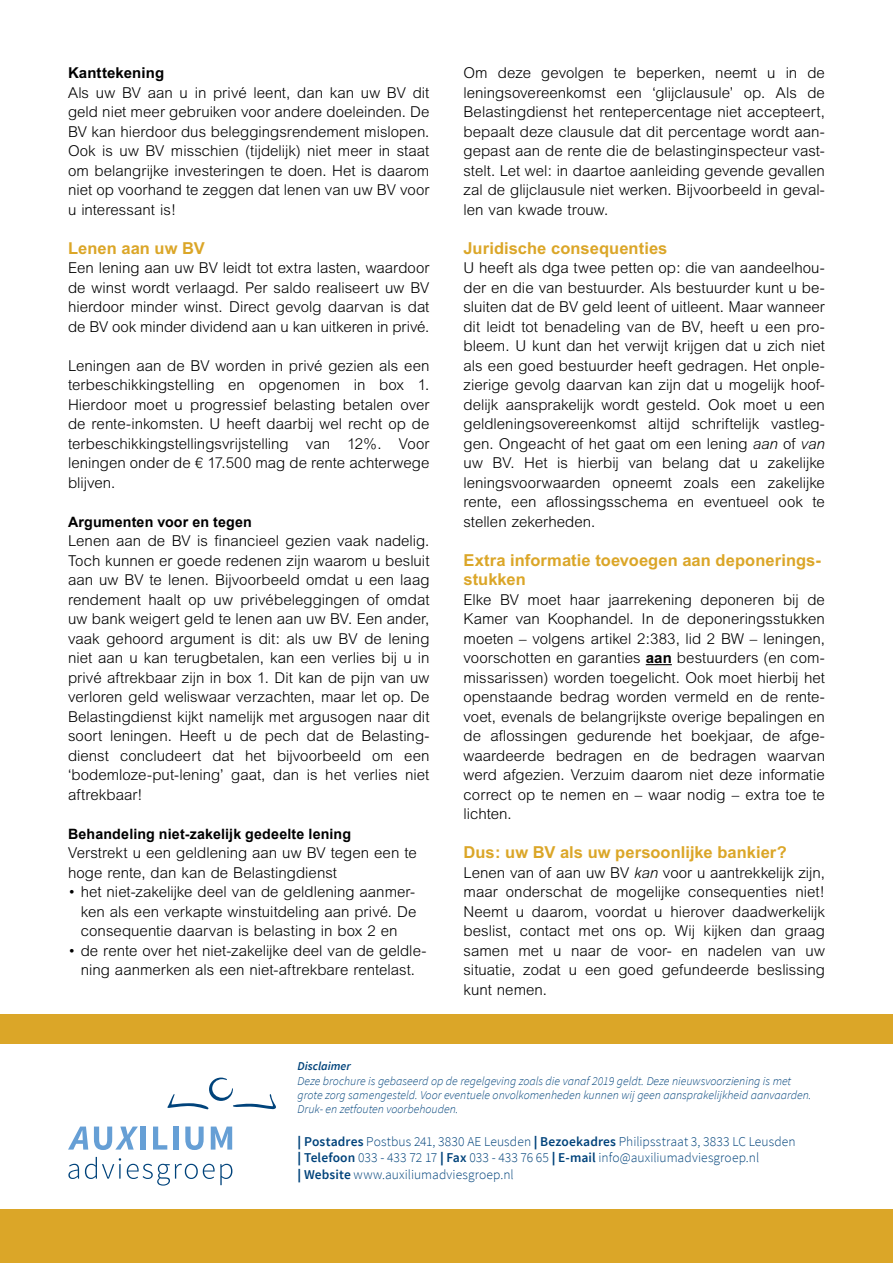
<style>
.page{position:relative;width:893px;height:1263px;background:#fff}
.page>*{position:absolute;margin:0;border:0;box-sizing:border-box;transform-origin:0 0}
.t1{font:700 16.5px/19.5px "M Arial";letter-spacing:.005em;color:#dba628}
.t2{font:300 15px/19.5px "M Arial";color:#000;text-align:justify}
.t3{font:700 15px "M Arial";letter-spacing:.005em;color:#000}
.t4{font:700 14.25px "Arial";letter-spacing:.01em;color:#000}
.t5{font:300 13.5px/16.5px "Source Sans Pro";letter-spacing:.01em;color:#00437b}
.t6{font:italic 300 12px/14.4px "Source Sans Pro";color:#00437b}
.t7{font:italic 600 12px "Source Sans Pro";color:#00437b}
.s1{font-family:"Helvetica"}
.s2{font-style:italic}
.s3{font-weight:700}
.s4{font-weight:900}
.s5{font-weight:600}
</style>
<div class="page">
<div style="left:0;top:1209px;width:893px;height:54px;background:#dba628"></div>
<svg style="left:646px;top:664px;width:26px;height:1px"></svg>
<svg style="left:68px;top:1126px;width:20px;height:23px"></svg>
<svg style="left:94px;top:1126px;width:44px;height:24px"></svg>
<div style="left:141px;top:1126px;width:5px;height:23px;background:#669fd5"></div>
<svg style="left:153px;top:1126px;width:14px;height:23px"></svg>
<div style="left:173px;top:1126px;width:5px;height:23px;background:#669fd5"></div>
<svg style="left:185px;top:1126px;width:19px;height:24px"></svg>
<svg style="left:211px;top:1126px;width:21px;height:23px"></svg>
<svg style="left:68px;top:1164px;width:11px;height:15px"></svg>
<svg style="left:85px;top:1157px;width:36px;height:22px"></svg>
<svg style="left:127px;top:1164px;width:105px;height:21px"></svg>
<svg style="left:167px;top:1077px;width:109px;height:33px"></svg>
<div style="left:0;top:1014px;width:893px;height:29px;background:#dba628"></div>
<p class="t3" style="left:68px;top:64px;width:98px">Kanttekening</p>
<p class="t2" style="left:68px;top:82px;width:363px">Als uw BV aan u in privé leent, dan kan uw BV dit geld niet meer gebruiken voor andere doeleinden. De BV kan hierdoor dus beleggingsrendement mislopen.<br>Ook is uw BV misschien (tijdelijk) niet meer in staat om belangrijke investeringen te doen. Het is daarom niet op voorhand te zeggen dat lenen van uw BV voor u interessant is!</p>
<p class="t1" style="left:68px;top:238px;width:138px">Lenen aan uw BV</p>
<p class="t2" style="left:68px;top:258px;width:363px">Een lening aan uw BV leidt tot extra lasten, waardoor de winst wordt verlaagd. Per saldo realiseert uw BV hierdoor minder winst. Direct gevolg daarvan is dat de BV ook minder dividend aan u kan uitkeren in privé.</p>
<p class="t2" style="left:68px;top:355px;width:363px">Leningen aan de BV worden in privé gezien als een terbeschikkingstelling en opgenomen in box 1.<br>Hierdoor moet u progressief belasting betalen over de rente-inkomsten. U heeft daarbij wel recht op de terbeschikkingstellingsvrijstelling van 12%. Voor leningen onder de <span class="s1">€</span> 17.500 mag de rente achterwege blijven.</p>
<p class="t4" style="left:68px;top:512px;width:185px">Argumenten voor en tegen</p>
<p class="t2" style="left:68px;top:531px;width:363px">Lenen aan de BV is financieel gezien vaak nadelig.<br>Toch kunnen er goede redenen zijn waarom u besluit aan uw BV te lenen. Bijvoorbeeld omdat u een laag rendement haalt op uw privébeleggingen of omdat uw bank weigert geld te lenen aan uw BV. Een ander, vaak gehoord argument is dit: als uw BV de lening niet aan u kan terugbetalen, kan een verlies bij u in privé aftrekbaar zijn in box 1. Dit kan de pijn van uw verloren geld weliswaar verzachten, maar let op. De Belastingdienst kijkt namelijk met argusogen naar dit soort leningen. Heeft u de pech dat de Belasting&shy;dienst concludeert dat het bijvoorbeeld om een ‘bodemloze-put-lening’ gaat, dan is het verlies niet aftrekbaar!</p>
<p class="t4" style="left:68px;top:824px;width:285px">Behandeling niet-zakelijk gedeelte lening</p>
<p class="t2" style="left:68px;top:843px;width:350px">Verstrekt u een geldlening aan uw BV tegen een te hoge rente, dan kan de Belastingdienst</p>
<p class="t2" style="left:81px;top:882px;width:337px;text-indent:-13px">• het niet-zakelijke deel van de geldlening aanmer&shy;ken als een verkapte winstuitdeling aan privé. De consequentie daarvan is belasting in box 2 en</p>
<p class="t2" style="left:68px;top:940px;width:360px;text-align:center">• de rente over het niet-zakelijke deel van de geldle&shy;ning aanmerken als een niet-aftrekbare rentelast.</p>
<p class="t2" style="left:463px;top:63px;width:363px">Om deze gevolgen te beperken, neemt u in de leningsovereenkomst een ‘glijclausule’ op. Als de Belastingdienst het rentepercentage niet accepteert, bepaalt deze clausule dat dit percentage wordt aan&shy;gepast aan de rente die de belastinginspecteur vast&shy;stelt. Let wel: in daartoe aanleiding gevende gevallen zal de glijclausule niet werken. Bijvoorbeeld in geval&shy;len van kwade trouw.</p>
<p class="t1" style="left:463px;top:238px;width:205px">Juridische consequenties</p>
<p class="t2" style="left:463px;top:258px;width:363px">U heeft als dga twee petten op: die van aandeelhou&shy;der en die van bestuurder. Als bestuurder kunt u be&shy;sluiten dat de BV geld leent of uitleent. Maar wanneer dit leidt tot benadeling van de BV, heeft u een pro&shy;bleem. U kunt dan het verwijt krijgen dat u zich niet als een goed bestuurder heeft gedragen. Het onple&shy;zierige gevolg daarvan kan zijn dat u mogelijk hoof&shy;delijk aansprakelijk wordt gesteld. Ook moet u een geldleningsovereenkomst altijd schriftelijk vastleg&shy;gen. Ongeacht of het gaat om een lening <span class="s2">aan</span> of <span class="s2">van </span>uw BV. Het is hierbij van belang dat u zakelijke leningsvoorwaarden opneemt zoals een zakelijke rente, een aflossingsschema en eventueel ook te stellen zekerheden.</p>
<p class="t1" style="left:463px;top:550px;width:359px">Extra informatie toevoegen aan deponerings&shy;stukken</p>
<p class="t2" style="left:463px;top:589px;width:363px">Elke BV moet haar jaarrekening deponeren bij de Kamer van Koophandel. In de deponeringsstukken moeten – volgens artikel 2:383, lid 2 BW – leningen, voorschotten en garanties <span class="s3">aan</span> bestuurders (en com&shy;missarissen) worden toegelicht. Ook moet hierbij het openstaande bedrag worden vermeld en de rente&shy;voet, evenals de belangrijkste overige bepalingen en de aflossingen gedurende het boekjaar, de afge&shy;waardeerde bedragen en de bedragen waarvan werd afgezien. Verzuim daarom niet deze informatie correct op te nemen en – waar nodig – extra toe te lichten.</p>
<p class="t1" style="left:463px;top:842px;width:325px">Dus: uw BV als uw persoonlijke bankier?</p>
<p class="t2" style="left:463px;top:862px;width:363px">Lenen van of aan uw BV <span class="s2">kan</span> voor u aantrekkelijk zijn, maar onderschat de mogelijke consequenties niet!<br>Neemt u daarom, voordat u hierover daadwerkelijk beslist, contact met ons op. Wij kijken dan graag samen met u naar de voor- en nadelen van uw situatie, zodat u een goed gefundeerde beslissing kunt nemen.</p>
<p class="t7" style="left:298px;top:1059px;width:55px">Disclaimer</p>
<p class="t6" style="left:298px;top:1073px;width:515px">Deze brochure is gebaseerd op de regelgeving zoals die vanaf 2019 geldt. Deze nieuwsvoorziening is met grote zorg samengesteld. Voor eventuele onvolkomenheden kunnen wij geen aansprakelijkheid aanvaarden.<br>Druk- en zetfouten voorbehouden.</p>
<p class="t5" style="left:298px;top:1133px;width:500px"><span class="s4">|</span> <span class="s5">Postadres</span> Postbus 241, 3830 AE Leusden <span class="s4">|</span> <span class="s5">Bezoekadres</span> Philipsstraat 3, 3833 LC Leusden <span class="s4">|</span> <span class="s5">Telefoon</span> 033 - 433 72 17 <span class="s4">|</span> <span class="s5">Fax</span> 033 - 433 76 65 <span class="s4">|</span> <span class="s5">E-mail</span> info@auxiliumadviesgroep.nl<br><span class="s4">|</span> <span class="s5">Website</span> www.auxiliumadviesgroep.nl</p>
</div>
